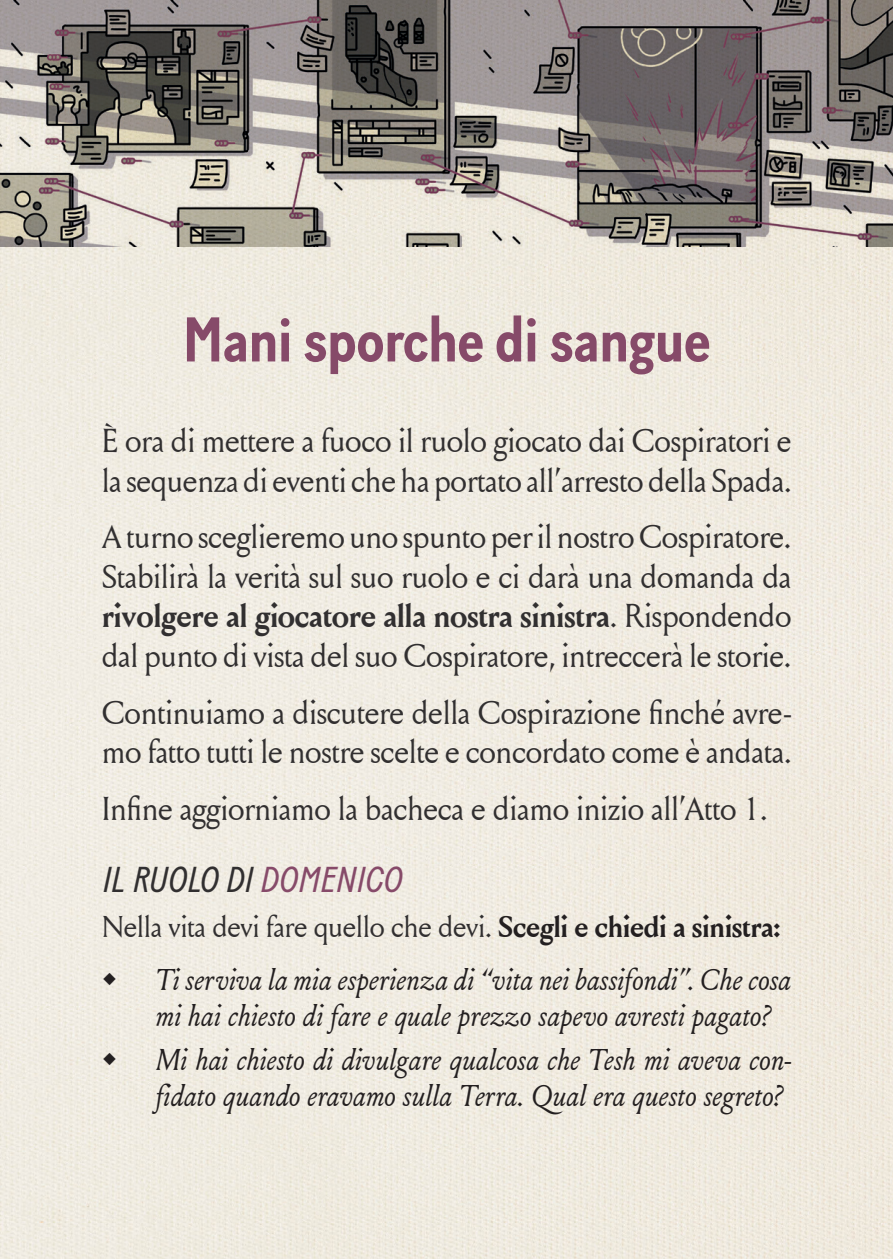
<style>
.page{position:relative;width:893px;height:1259px;background:#fff}
.page>*{position:absolute;margin:0;border:0;box-sizing:border-box;transform-origin:0 0}
.t1{font:700 63px "Baton";color:#864a69}
.t2{font:italic 36px "Baton";letter-spacing:.01em;color:#312f30}
.t3{font:33px/39.6px "Louize Display";letter-spacing:.01em;color:#312f30}
.t4{font:italic 30px/36px "Louize Display";letter-spacing:.02em;color:#231f20}
.t5{font:30px "Louize Display";letter-spacing:.01em;color:#312f30}
.s1{font-weight:700}
.s2{color:#864a69}
.s3{font-weight:700;color:#231f20}
</style>
<div class="page">
<img style="left:0;top:247px;width:893px;height:1012px">
<img style="left:0;top:0;width:893px;height:247px">
<h1 class="t1" style="left:183px;top:302px;width:529px">Mani sporche di sangue</h1>
<p class="t3" style="left:102px;top:420px;width:691px">È ora di mettere a fuoco il ruolo giocato dai Cospiratori e la sequenza di eventi che ha portato all’arresto della Spada.</p>
<p class="t3" style="left:102px;top:516px;width:691px;text-align:justify">A turno sceglieremo uno spunto per il nostro Cospiratore.<br>Stabilirà la verità sul suo ruolo e ci darà una domanda da <span class="s1">rivolgere al giocatore alla nostra sinistra</span>. Rispondendo dal punto di vista del suo Cospiratore, intreccerà le storie.</p>
<p class="t3" style="left:102px;top:691px;width:691px">Continuiamo a discutere della Cospirazione finché avre&shy;mo fatto tutti le nostre scelte e concordato come è andata.</p>
<p class="t3" style="left:102px;top:787px;width:667px">Infine aggiorniamo la bacheca e diamo inizio all’Atto 1.</p>
<p class="t2" style="left:102px;top:859px;width:301px">IL RUOLO DI <span class="s2">DOMENICO</span></p>
<p class="t5" style="left:102px;top:905px;width:679px">Nella vita devi fare quello che devi. <span class="s3">Scegli e chiedi a sinistra:</span></p>
<p class="t4" style="left:156px;top:960px;width:637px;text-indent:-54px">• Ti serviva la mia esperienza di “vita nei bassifondi”. Che cosa mi hai chiesto di fare e quale prezzo sapevo avresti pagato?</p>
<p class="t4" style="left:102px;top:1041px;width:691px;text-align:right">• Mi hai chiesto di divulgare qualcosa che Tesh mi aveva con&shy;fidato quando eravamo sulla Terra. Qual era questo segreto?</p>
</div>
